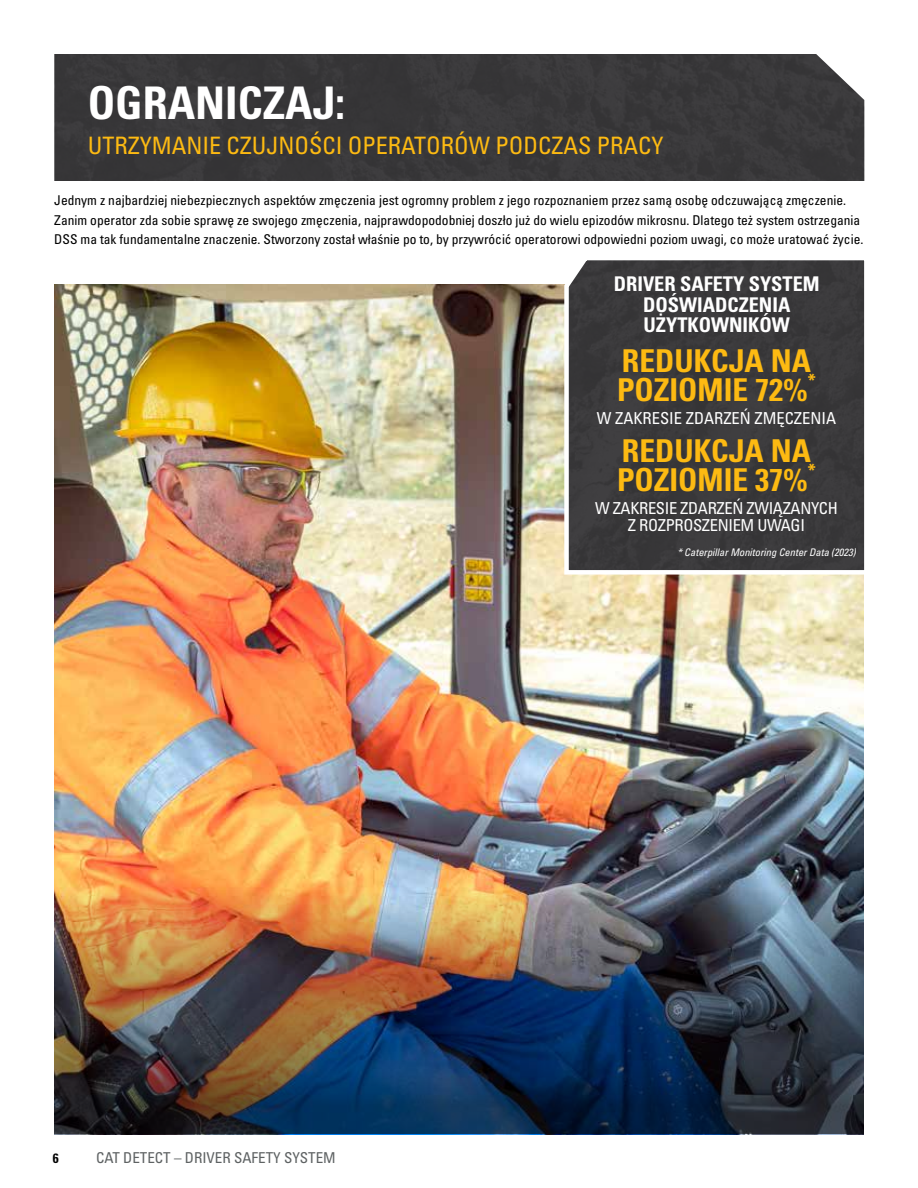
<style>
.page{position:relative;width:918px;height:1188px;background:#fff}
.page>*{position:absolute;margin:0;border:0;box-sizing:border-box;transform-origin:0 0}
.t1{font:45px "Univers LTCYR 67 Bold Cond";color:#fff}
.t2{font:31.5px/28.5px "Univers LTCYR 67 Bold Cond";color:#fdba12}
.t3{font:condensed 24px "Univers LTCYR 57";color:#fdba12}
.t4{font:20.25px/20.2px "Univers LTCYR 67 Bold Cond";color:#fff;text-align:center}
.t5{font:condensed 16.5px/16.5px "Univers LTCYR 57";letter-spacing:-.02em;color:#fff;text-align:center}
.t6{font:condensed 16.5px "Univers LTCYR 57";color:#fff}
.t7{font:condensed 15px "Univers LTCYR 57";color:#5e6263}
.t8{font:condensed 13.5px/19.5px "Univers LTCYR 57";color:#000}
.t9{font:13.5px "Univers LTCYR 67 Bold Cond";color:#000}
.t10{font:10.5px "Univers LTCYR 57 Condensed Obl";color:#fff}
</style>
<div class="page">
<img style="left:54px;top:284px;width:508px;height:226px">
<div style="left:54px;top:54px;width:810px;height:127px;background:#383739"></div>
<img style="left:54px;top:510px;width:810px;height:624px">
<div style="left:562px;top:260px;width:303px;height:317px;background:#3b3a3b"></div>
<h1 class="t1" style="left:88px;top:76px;width:259px">OGRANICZAJ:</h1>
<h3 class="t3" style="left:88px;top:130px;width:577px">UTRZYMANIE CZUJNOŚCI OPERATORÓW PODCZAS PRACY</h3>
<p class="t8" style="left:54px;top:190px;width:811px">Jednym z najbardziej niebezpiecznych aspektów zmęczenia jest ogromny problem z jego rozpoznaniem przez samą osobę odczuwającą zmęczenie.<br>Zanim operator zda sobie sprawę ze swojego zmęczenia, najprawdopodobniej doszło już do wielu epizodów mikrosnu. Dlatego też system ostrzegania<br>DSS ma tak fundamentalne znaczenie. Stworzony został właśnie po to, by przywrócić operatorowi odpowiedni poziom uwagi, co może uratować życie.</p>
<h3 class="t4" style="left:614px;top:274px;width:207px">DRIVER SAFETY SYSTEM<br>DOŚWIADCZENIA<br>UŻYTKOWNIKÓW</h3>
<h2 class="t2" style="left:617px;top:346px;width:200px">REDUKCJA NA<br>POZIOMIE 72%<sup>*</sup></h2>
<p class="t6" style="left:597px;top:408px;width:241px">W ZAKRESIE ZDARZEŃ ZMĘCZENIA</p>
<h2 class="t2" style="left:617px;top:436px;width:200px">REDUKCJA NA<br>POZIOMIE 37%<sup>*</sup></h2>
<p class="t5" style="left:595px;top:500px;width:244px">W ZAKRESIE ZDARZEŃ ZWIĄZANYCH<br>Z ROZPROSZENIEM UWAGI</p>
<p class="t10" style="left:677px;top:546px;width:180px">* Caterpillar Monitoring Center Data (2023)</p>
<p class="t9" style="left:53px;top:1150px;width:7px">6</p>
<p class="t7" style="left:96px;top:1148px;width:241px">CAT DETECT – DRIVER SAFETY SYSTEM</p>
</div>
